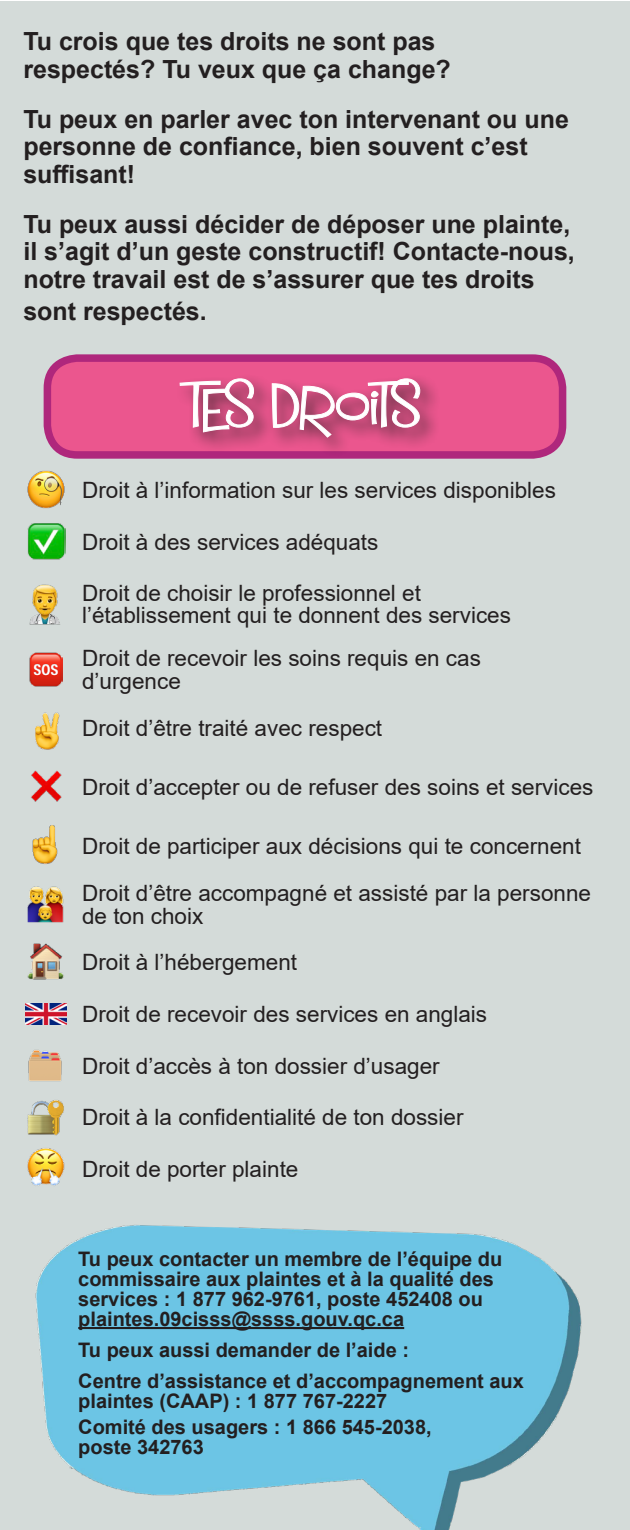
<style>
.page{position:relative;width:630px;height:1530px;background:#fff}
.page>*{position:absolute;margin:0;border:0;box-sizing:border-box;transform-origin:0 0}
.t1{font:60px "Mister Sirloin BTN Rare";letter-spacing:-.01em;color:#fff;scale:1.16 1}
.t2{font:700 25px/27.5px "Arial";color:#231f20}
.t3{font:22.5px/22.5px "Arial";color:#231f20}
.t4{font:700 20px/20px "Arial";color:#231f20}
</style>
<div class="page">
<div style="left:0;top:1px;width:630px;height:1529px;background:#d4dbd9"></div>
<div style="left:47px;top:358px;width:516px;height:97px;background:#eb568e;border-radius:30px"></div>
<div style="left:44px;top:354px;width:522px;height:105px;border:8px solid #af277c;border-radius:30px"></div>
<div style="left:175px;top:374px;width:265px;height:83px;background:#231f20;opacity:.86"></div>
<svg style="left:179px;top:378px;width:76px;height:55px"></svg>
<svg style="left:271px;top:378px;width:150px;height:60px"></svg>
<img style="left:27px;top:471px;width:38px;height:37px">
<img style="left:27px;top:523px;width:38px;height:37px">
<img style="left:29px;top:584px;width:31px;height:41px">
<img style="left:29px;top:652px;width:34px;height:35px">
<img style="left:35px;top:712px;width:25px;height:38px">
<img style="left:31px;top:771px;width:31px;height:31px">
<img style="left:32px;top:825px;width:26px;height:39px">
<img style="left:27px;top:886px;width:37px;height:37px">
<img style="left:27px;top:943px;width:37px;height:37px">
<img style="left:25px;top:1003px;width:42px;height:21px">
<img style="left:28px;top:1049px;width:34px;height:33px">
<img style="left:27px;top:1100px;width:37px;height:36px">
<img style="left:27px;top:1148px;width:38px;height:38px">
<img style="left:35px;top:1225px;width:547px;height:305px">
<hr style="left:78px;top:1327px;width:326px;height:2px;background:#231f20">
<p class="t2" style="left:23px;top:28px;width:429px">Tu crois que tes droits ne sont pas respectés? Tu veux que ça change?</p>
<p class="t2" style="left:23px;top:106px;width:547px">Tu peux en parler avec ton intervenant ou une personne de confiance, bien souvent c’est suffisant!</p>
<p class="t2" style="left:23px;top:211px;width:553px">Tu peux aussi décider de déposer une plainte, il s’agit d’un geste constructif! Contacte-nous, notre travail est de s’assurer que tes droits</p>
<p class="t2" style="left:23px;top:298px;width:185px">sont respectés.</p>
<p class="t1" style="left:190px;top:368px;width:200px">TES DROITS</p>
<p class="t3" style="left:82px;top:479px;width:475px">Droit à l’information sur les services disponibles</p>
<p class="t3" style="left:82px;top:530px;width:298px">Droit à des services adéquats</p>
<p class="t3" style="left:82px;top:581px;width:430px">Droit de choisir le professionnel et l’établissement qui te donnent des services</p>
<p class="t3" style="left:82px;top:647px;width:400px">Droit de recevoir les soins requis en cas d’urgence</p>
<p class="t3" style="left:82px;top:717px;width:302px">Droit d’être traité avec respect</p>
<p class="t3" style="left:82px;top:776px;width:513px">Droit d’accepter ou de refuser des soins et services</p>
<p class="t3" style="left:82px;top:834px;width:500px">Droit de participer aux décisions qui te concernent</p>
<p class="t3" style="left:82px;top:882px;width:510px">Droit d’être accompagné et assisté par la personne de ton choix</p>
<p class="t3" style="left:82px;top:951px;width:217px">Droit à l’hébergement</p>
<p class="t3" style="left:82px;top:1003px;width:407px">Droit de recevoir des services en anglais</p>
<p class="t3" style="left:82px;top:1054px;width:359px">Droit d’accès à ton dossier d’usager</p>
<p class="t3" style="left:82px;top:1106px;width:383px">Droit à la confidentialité de ton dossier</p>
<p class="t3" style="left:82px;top:1158px;width:218px">Droit de porter plainte</p>
<p class="t4" style="left:78px;top:1249px;width:426px">Tu peux contacter un membre de l’équipe du commissaire aux plaintes et à la qualité des services : 1 877 962-9761, poste 452408 ou plaintes.09cisss@ssss.gouv.qc.ca</p>
<p class="t4" style="left:78px;top:1340px;width:332px">Tu peux aussi demander de l’aide :</p>
<p class="t4" style="left:78px;top:1372px;width:447px">Centre d’assistance et d’accompagnement aux plaintes (CAAP) : 1 877 767-2227</p>
<p class="t4" style="left:78px;top:1417px;width:355px">Comité des usagers : 1 866 545-2038, poste 342763</p>
</div>
